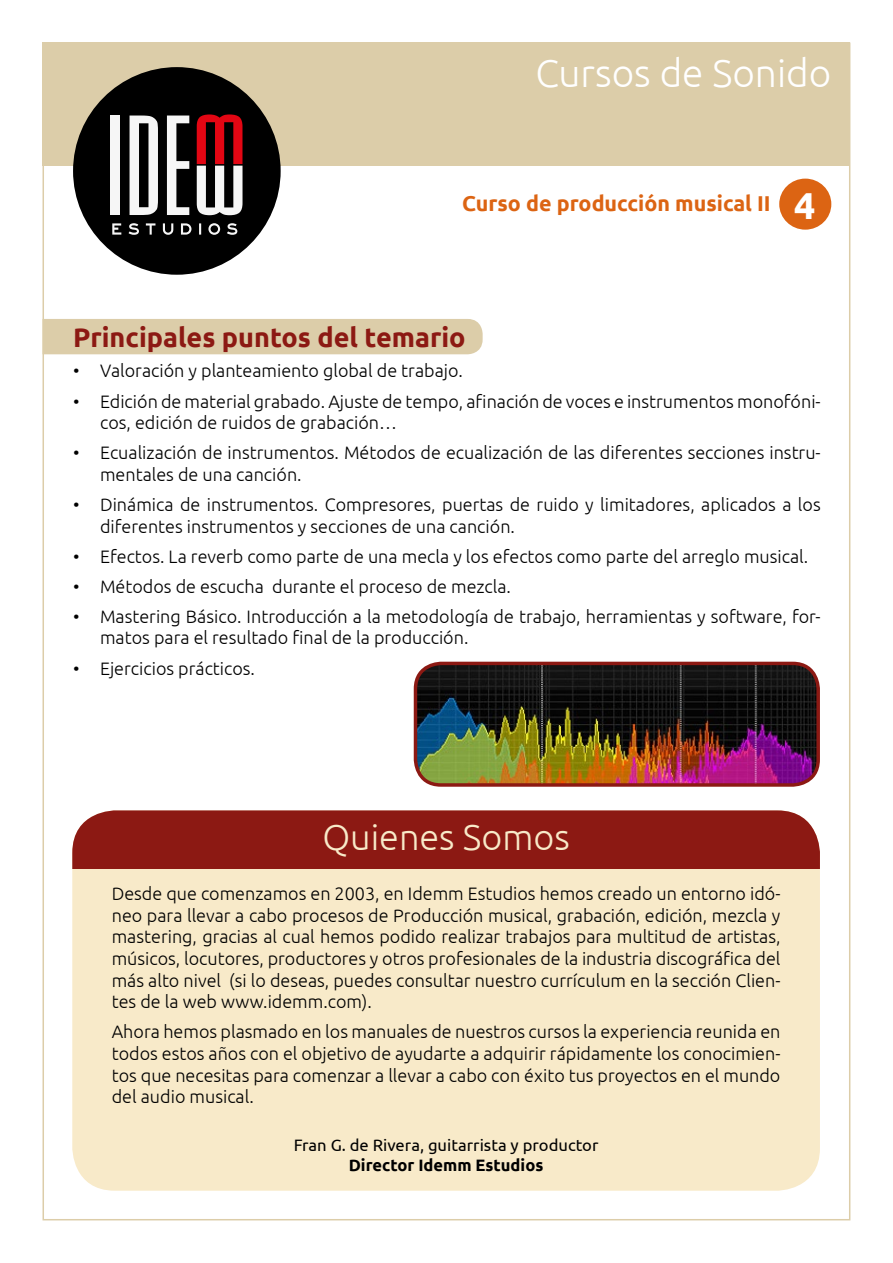
<style>
.page{position:relative;width:893px;height:1263px;background:#fff}
.page>*{position:absolute;margin:0;border:0;box-sizing:border-box;transform-origin:0 0}
.t1{font:300 38.7px "Ubuntu";color:#fff}
.t2{font:300 36px "Ubuntu";color:#f8eac9}
.t3{font:700 27px "Ubuntu";color:#8c1913}
.t4{font:700 21.45px "Ubuntu";color:#dc6413}
.t5{font:300 18px/21.6px "Ubuntu";color:#000}
.t6{font:16.5px "Ubuntu";color:#000}
.t7{font:700 16.5px "Ubuntu";color:#000}
.s1{font-size:37.5px;color:#fff}
</style>
<div class="page">
<div style="left:43px;top:43px;width:807px;height:123px;background:#dccda9"></div>
<div style="left:73px;top:67px;width:208px;height:208px;background:#000;border-radius:50%"></div>
<div style="left:111px;top:116px;width:9px;height:99px;background:#f6f6f6"></div>
<svg style="left:130px;top:116px;width:28px;height:99px"></svg>
<svg style="left:167px;top:116px;width:22px;height:99px"></svg>
<svg style="left:197px;top:114px;width:46px;height:101px"></svg>
<svg style="left:112px;top:223px;width:125px;height:12px"></svg>
<div style="left:43px;top:319px;width:440px;height:35px;background:#dccda9"></div>
<div style="left:779px;top:179px;width:52px;height:51px;background:#dc6413;border-radius:50%"></div>
<img style="left:415px;top:663px;width:402px;height:121px">
<div style="left:414px;top:662px;width:406px;height:125px;border:3px solid #8c1913;border-radius:26px"></div>
<div style="left:72px;top:810px;width:748px;height:381px;background:#f8eac9;border-radius:43px"></div>
<div style="left:72px;top:810px;width:748px;height:58px;background:#8c1913"></div>
<h1 class="t1" style="left:535px;top:50px;width:297px">Cursos de Sonido</h1>
<p class="t4" style="left:462px;top:190px;width:355px">Curso de producción musical II <span class="s1">4</span></p>
<h3 class="t3" style="left:73px;top:321px;width:394px">Principales puntos del temario</h3>
<p class="t5" style="left:73px;top:360px;width:391px">• Valoración y planteamiento global de trabajo.</p>
<p class="t5" style="left:100px;top:390px;width:722px;text-indent:-27px">• Edición de material grabado. Ajuste de tempo, afinación de voces e instrumentos monofóni&shy;cos, edición de ruidos de grabación…</p>
<p class="t5" style="left:100px;top:442px;width:722px;text-indent:-27px">• Ecualización de instrumentos. Métodos de ecualización de las diferentes secciones instru&shy;mentales de una canción.</p>
<p class="t5" style="left:100px;top:493px;width:722px;text-indent:-27px">• Dinámica de instrumentos. Compresores, puertas de ruido y limitadores, aplicados a los diferentes instrumentos y secciones de una canción.</p>
<p class="t5" style="left:73px;top:545px;width:737px">• Efectos. La reverb como parte de una mecla y los efectos como parte del arreglo musical.</p>
<p class="t5" style="left:73px;top:575px;width:439px">• Métodos de escucha durante el proceso de mezcla.</p>
<p class="t5" style="left:100px;top:605px;width:722px;text-indent:-27px">• Mastering Básico. Introducción a la metodología de trabajo, herramientas y software, for&shy;matos para el resultado final de la producción.</p>
<p class="t5" style="left:73px;top:657px;width:184px">• Ejercicios prácticos.</p>
<h2 class="t2" style="left:322px;top:816px;width:249px">Quienes Somos</h2>
<p class="t5" style="left:112px;top:882px;width:670px;text-align:justify">Desde que comenzamos en 2003, en Idemm Estudios hemos creado un entorno idó&shy;neo para llevar a cabo procesos de Producción musical, grabación, edición, mezcla y mastering, gracias al cual hemos podido realizar trabajos para multitud de artistas, músicos, locutores, productores y otros profesionales de la industria discográfica del más alto nivel (si lo deseas, puedes consultar nuestro currículum en la sección Clien&shy;tes de la web www.idemm.com).</p>
<p class="t5" style="left:112px;top:1021px;width:670px;text-align:justify">Ahora hemos plasmado en los manuales de nuestros cursos la experiencia reunida en todos estos años con el objetivo de ayudarte a adquirir rápidamente los conocimien&shy;tos que necesitas para comenzar a llevar a cabo con éxito tus proyectos en el mundo del audio musical.</p>
<p class="t6" style="left:294px;top:1135px;width:306px">Fran G. de Rivera, guitarrista y productor</p>
<p class="t7" style="left:349px;top:1155px;width:196px">Director Idemm Estudios</p>
</div>
